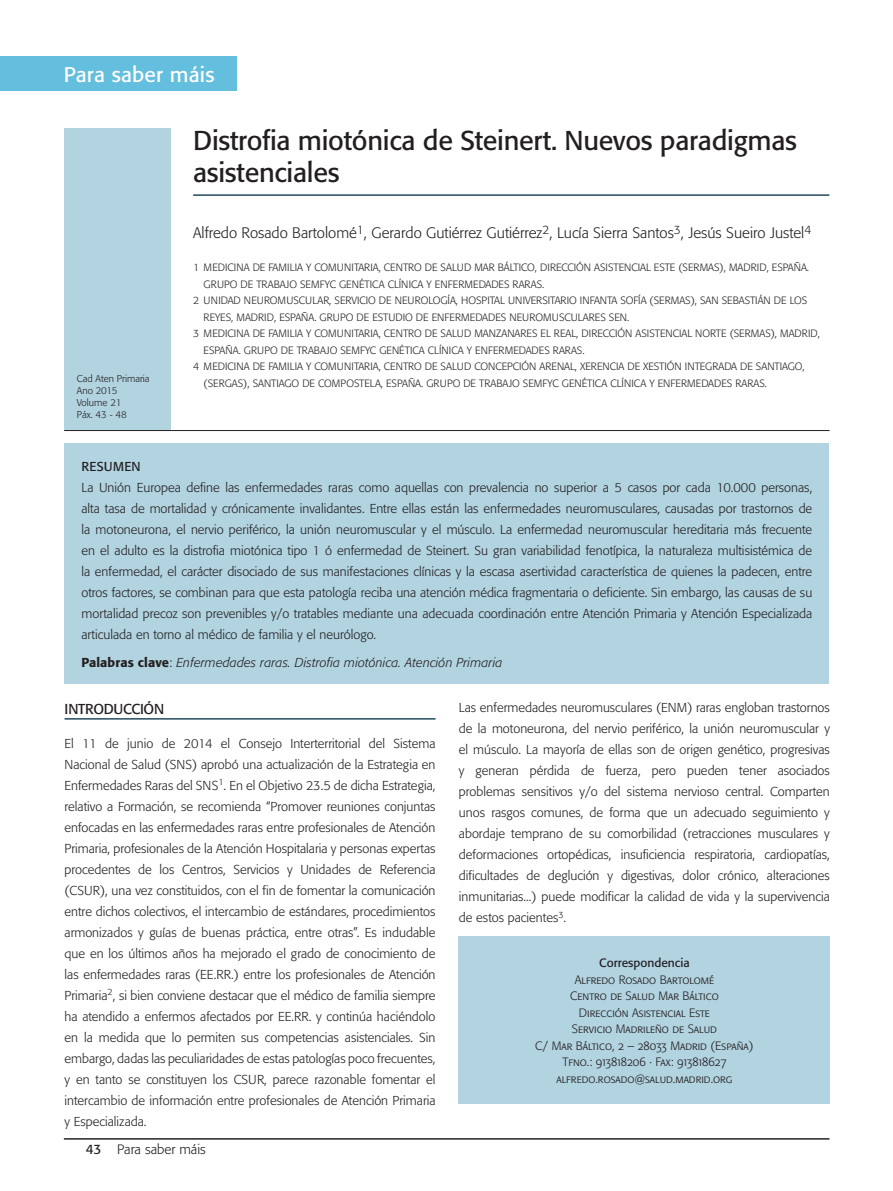
<style>
.page{position:relative;width:893px;height:1191px;background:#fff}
.page>*{position:absolute;margin:0;border:0;box-sizing:border-box;transform-origin:0 0}
.t1{font:27px/31.5px "Formata";letter-spacing:-.01em;color:#231f20}
.t2{font:21px "Formata";letter-spacing:.01em;color:#fff}
.t3{font:300 15px "Formata";color:#231f20}
.t4{font:14.25px "Formata";letter-spacing:-.02em;color:#231f20}
.t5{font:300 13.5px "Formata";color:#231f20}
.t6{font:300 12.9px/21px "Formata";color:#231f20;text-align:justify}
.t7{font:italic 300 12.9px "Formata";letter-spacing:.01em;color:#231f20}
.t8{font:12.9px "Formata";letter-spacing:.02em;color:#231f20}
.t9{font:12px/16.5px "Formata Light SC";color:#231f20;text-align:center}
.t10{font:12px "Formata";color:#231f20}
.t11{font:300 10.5px "Formata";color:#231f20}
.t12{font:300 9.75px/12px "Formata";color:#231f20}
.s1{font-weight:500;font-style:normal}
.s2{font-style:normal}
.s3{font-weight:400}
</style>
<div class="page">
<div style="left:0;top:56px;width:236px;height:34px;background:#64bede"></div>
<hr style="left:64px;top:1138px;width:766px;height:1px;background:#231f20">
<hr style="left:64px;top:430px;width:766px;height:1px;background:#231f20">
<div style="left:64px;top:129px;width:106px;height:301px;background:#b2d3e0"></div>
<hr style="left:193px;top:194px;width:636px;height:2px;background:#224c5b">
<hr style="left:65px;top:718px;width:371px;height:1px;background:#224c5b">
<div style="left:459px;top:936px;width:371px;height:168px;background:#b2d3e0"></div>
<div style="left:64px;top:443px;width:765px;height:241px;background:#b2d3e0"></div>
<h2 class="t2" style="left:64px;top:62px;width:152px">Para saber máis</h2>
<p class="t12" style="left:77px;top:372px;width:74px">Cad Aten Primaria<br>Ano 2015<br>Volume 21<br>Páx. 43 - 48</p>
<h1 class="t1" style="left:193px;top:125px;width:605px">Distrofia miotónica de Steinert. Nuevos paradigmas asistenciales</h1>
<p class="t3" style="left:193px;top:224px;width:620px">Alfredo Rosado Bartolomé<sup>1</sup>, Gerardo Gutiérrez Gutiérrez<sup>2</sup>, Lucía Sierra Santos<sup>3</sup>, Jesús Sueiro Justel<sup>4</sup></p>
<p class="t11" style="left:193px;top:261px;width:617px">1 MEDICINA DE FAMILIA Y COMUNITARIA, CENTRO DE SALUD MAR BÁLTICO, DIRECCIÓN ASISTENCIAL ESTE (SERMAS), MADRID, ESPAÑA.</p>
<p class="t11" style="left:204px;top:278px;width:342px">GRUPO DE TRABAJO SEMFYC GENÉTICA CLÍNICA Y ENFERMEDADES RARAS.</p>
<p class="t11" style="left:193px;top:294px;width:615px">2 UNIDAD NEUROMUSCULAR, SERVICIO DE NEUROLOGÍA, HOSPITAL UNIVERSITARIO INFANTA SOFÍA (SERMAS), SAN SEBASTIÁN DE LOS</p>
<p class="t11" style="left:204px;top:311px;width:427px">REYES, MADRID, ESPAÑA. GRUPO DE ESTUDIO DE ENFERMEDADES NEUROMUSCULARES SEN.</p>
<p class="t11" style="left:193px;top:327px;width:628px">3 MEDICINA DE FAMILIA Y COMUNITARIA, CENTRO DE SALUD MANZANARES EL REAL, DIRECCIÓN ASISTENCIAL NORTE (SERMAS), MADRID,</p>
<p class="t11" style="left:204px;top:344px;width:382px">ESPAÑA. GRUPO DE TRABAJO SEMFYC GENÉTICA CLÍNICA Y ENFERMEDADES RARAS.</p>
<p class="t11" style="left:193px;top:360px;width:613px">4 MEDICINA DE FAMILIA Y COMUNITARIA, CENTRO DE SALUD CONCEPCIÓN ARENAL, XERENCIA DE XESTIÓN INTEGRADA DE SANTIAGO,</p>
<p class="t11" style="left:204px;top:377px;width:565px">(SERGAS), SANTIAGO DE COMPOSTELA, ESPAÑA. GRUPO DE TRABAJO SEMFYC GENÉTICA CLÍNICA Y ENFERMEDADES RARAS.</p>
<p class="t8" style="left:81px;top:458px;width:61px">RESUMEN</p>
<p class="t6" style="left:81px;top:477px;width:732px">La Unión Europea define las enfermedades raras como aquellas con prevalencia no superior a 5 casos por cada 10.000 personas, alta tasa de mortalidad y crónicamente invalidantes. Entre ellas están las enfermedades neuromusculares, causadas por trastornos de la motoneurona, el nervio periférico, la unión neuromuscular y el músculo. La enfermedad neuromuscular hereditaria más frecuente en el adulto es la distrofia miotónica tipo 1 ó enfermedad de Steinert. Su gran variabilidad fenotípica, la naturaleza multisistémica de la enfermedad, el carácter disociado de sus manifestaciones clínicas y la escasa asertividad característica de quienes la padecen, entre otros factores, se combinan para que esta patología reciba una atención médica fragmentaria o deficiente. Sin embargo, las causas de su mortalidad precoz son prevenibles y/o tratables mediante una adecuada coordinación entre Atención Primaria y Atención Especializada articulada en torno al médico de familia y el neurólogo.</p>
<p class="t7" style="left:81px;top:654px;width:422px"><span class="s1">Palabras clave</span><span class="s2">:</span> Enfermedades raras. Distrofia miotónica. Atención Primaria</p>
<p class="t4" style="left:65px;top:700px;width:101px">INTRODUCCIÓN</p>
<p class="t6" style="left:65px;top:732px;width:373px">El 11 de junio de 2014 el Consejo Interterritorial del Sistema Nacional de Salud (SNS) aprobó una actualización de la Estrategia en Enfermedades Raras del SNS<sup>1</sup>. En el Objetivo 23.5 de dicha Estrategia, relativo a Formación, se recomienda “Promover reuniones conjuntas enfocadas en las enfermedades raras entre profesionales de Atención Primaria, profesionales de la Atención Hospitalaria y personas expertas procedentes de los Centros, Servicios y Unidades de Referencia (CSUR), una vez constituidos, con el fin de fomentar la comunicación entre dichos colectivos, el intercambio de estándares, procedimientos armonizados y guías de buenas práctica, entre otras”. Es indudable que en los últimos años ha mejorado el grado de conocimiento de las enfermedades raras (EE.RR.) entre los profesionales de Atención Primaria<sup>2</sup>, si bien conviene destacar que el médico de familia siempre ha atendido a enfermos afectados por EE.RR. y continúa haciéndolo en la medida que lo permiten sus competencias asistenciales. Sin embargo, dadas las peculiaridades de estas patologías poco frecuentes, y en tanto se constituyen los CSUR, parece razonable fomentar el intercambio de información entre profesionales de Atención Primaria y Especializada.</p>
<p class="t5" style="left:86px;top:1141px;width:122px"><span class="s3">43</span> Para saber máis</p>
<p class="t6" style="left:459px;top:697px;width:373px">Las enfermedades neuromusculares (ENM) raras engloban trastornos de la motoneurona, del nervio periférico, la unión neuromuscular y el músculo. La mayoría de ellas son de origen genético, progresivas y generan pérdida de fuerza, pero pueden tener asociados problemas sensitivos y/o del sistema nervioso central. Comparten unos rasgos comunes, de forma que un adecuado seguimiento y abordaje temprano de su comorbilidad (retracciones musculares y deformaciones ortopédicas, insuficiencia respiratoria, cardiopatías, dificultades de deglución y digestivas, dolor crónico, alteraciones inmunitarias...) puede modificar la calidad de vida y la supervivencia de estos pacientes<sup>3</sup>.</p>
<p class="t10" style="left:599px;top:955px;width:92px">Correspondencia</p>
<p class="t9" style="left:535px;top:971px;width:220px">Alfredo Rosado Bartolomé<br>Centro de Salud Mar Báltico<br>Dirección Asistencial Este<br>Servicio Madrileño de Salud<br>C/ Mar Báltico, 2 – 28033 Madrid (España)<br>Tfno.: 913818206 · Fax: 913818627 alfredo.rosado@salud.madrid.org</p>
</div>
